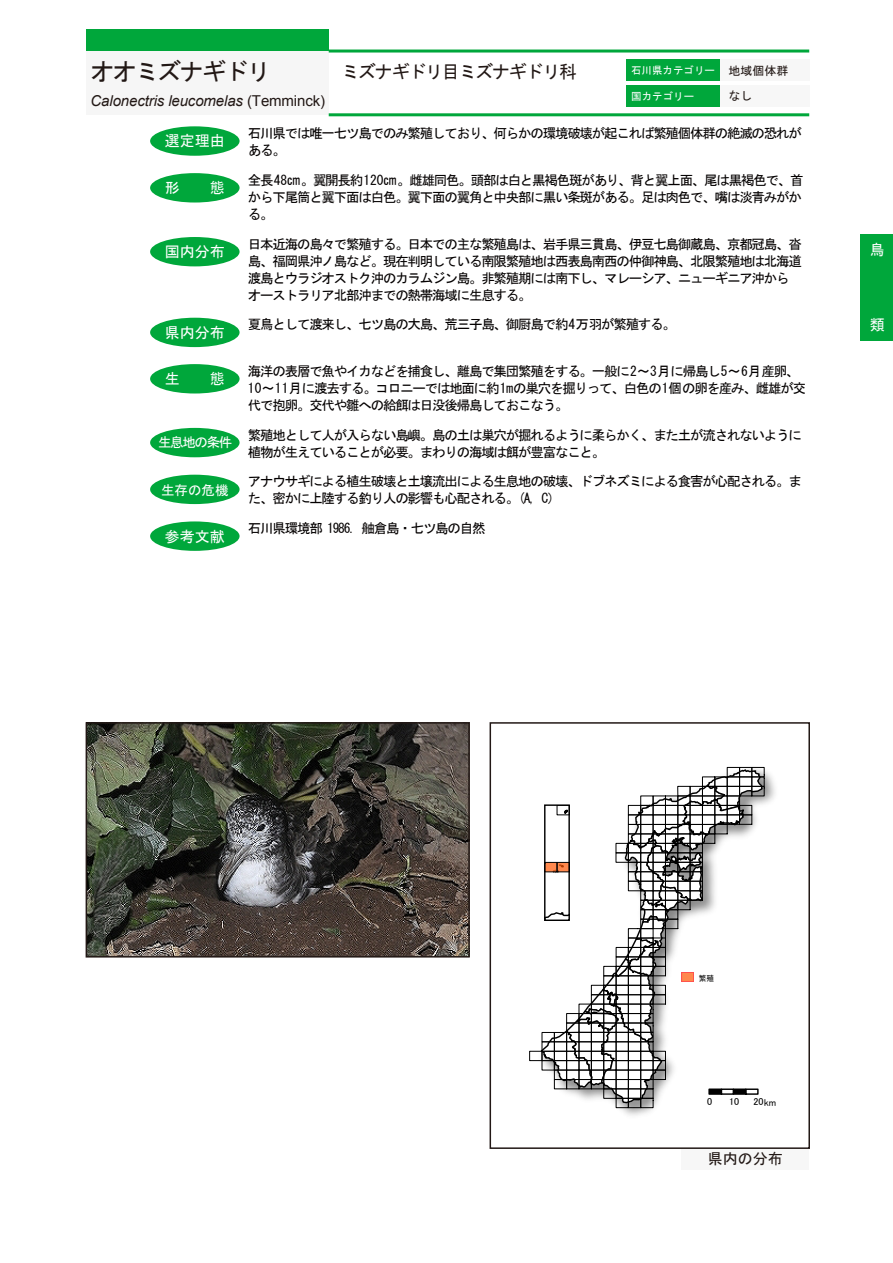
<style>
.page{position:relative;width:893px;height:1263px;background:#fff}
.page>*{position:absolute;margin:0;border:0;box-sizing:border-box;transform-origin:0 0}
.t1{font:24px "MS Gothic";letter-spacing:-.07em;color:#221815}
.t2{font:18px "MS Gothic";letter-spacing:-.07em;color:#221815}
.t3{font:italic 15px "Arial";letter-spacing:-.01em;color:#221815}
.t4{font:15px "MS Gothic";color:#fff}
.t5{font:15px "MS Gothic";color:#221815}
.t6{font:13.5px/17px "MS Gothic";letter-spacing:-.09em;color:#040000}
.t7{font:13.5px "MS Gothic";letter-spacing:-.1em;color:#fff}
.t8{font:12px "MS Gothic";color:#221815}
.t9{font:10.5px "MS Gothic";color:#fff}
.t10{font:10.05px "MS UI Gothic";color:#000}
.t11{font:7.65px "MS UI Gothic";color:#000}
.s1{font-size:12px;color:#221815}
.s2{font-style:normal}
</style>
<div class="page">
<div style="left:86px;top:30px;width:243px;height:21px;background:#00a73b"></div>
<div style="left:86px;top:51px;width:243px;height:64px;background:#f6f6f6"></div>
<div style="left:720px;top:60px;width:89px;height:21px;background:#f7f7f7"></div>
<hr style="left:329px;top:50px;width:480px;height:3px;background:#00a73b">
<hr style="left:329px;top:113px;width:480px;height:3px;background:#00a73b">
<div style="left:626px;top:60px;width:94px;height:21px;background:#00a73b"></div>
<div style="left:720px;top:85px;width:89px;height:21px;background:#f7f7f7"></div>
<div style="left:626px;top:85px;width:94px;height:21px;background:#00a73b"></div>
<div style="left:150px;top:237px;width:90px;height:29px;background:#00a73b;border-radius:50%"></div>
<div style="left:150px;top:318px;width:90px;height:29px;background:#00a73b;border-radius:50%"></div>
<div style="left:150px;top:521px;width:90px;height:30px;background:#00a73b;border-radius:50%"></div>
<div style="left:150px;top:173px;width:90px;height:29px;background:#00a73b;border-radius:50%"></div>
<div style="left:150px;top:126px;width:90px;height:30px;background:#00a73b;border-radius:50%"></div>
<div style="left:150px;top:364px;width:90px;height:29px;background:#00a73b;border-radius:50%"></div>
<div style="left:150px;top:475px;width:90px;height:29px;background:#00a73b;border-radius:50%"></div>
<div style="left:150px;top:428px;width:90px;height:29px;background:#00a73b;border-radius:50%"></div>
<div style="left:682px;top:1148px;width:127px;height:21px;background:#f7f7f7"></div>
<div style="left:860px;top:234px;width:33px;height:106px;background:#00a73b"></div>
<img style="left:89px;top:725px;width:378px;height:229px">
<div style="left:86px;top:722px;width:384px;height:235px;border:2px solid #221815"></div>
<div style="left:490px;top:722px;width:320px;height:427px;border:2px solid #221815"></div>
<img style="left:506px;top:766px;width:285px;height:383px">
<svg style="left:529px;top:767px;width:236px;height:341px"></svg>
<div style="left:682px;top:972px;width:12px;height:10px;background:#ff884d"></div>
<div style="left:709px;top:1089px;width:12px;height:5px;background:#000"></div>
<div style="left:708px;top:1088px;width:14px;height:7px;border:1px solid #000"></div>
<div style="left:721px;top:1088px;width:13px;height:7px;border:1px solid #000"></div>
<div style="left:733px;top:1089px;width:13px;height:5px;background:#000"></div>
<div style="left:733px;top:1088px;width:13px;height:7px;border:1px solid #000"></div>
<div style="left:745px;top:1088px;width:14px;height:7px;border:1px solid #000"></div>
<div style="left:638px;top:730px;width:76px;height:38px;background:#fff"></div>
<h1 class="t1" style="left:91px;top:60px;width:182px">オオミズナギドリ</h1>
<h2 class="t2" style="left:341px;top:63px;width:237px">ミズナギドリ目ミズナギドリ科</h2>
<p class="t9" style="left:631px;top:65px;width:159px">石川県カテゴリー <span class="s1">地域個体群</span></p>
<p class="t9" style="left:631px;top:91px;width:64px">国カテゴリー</p>
<p class="t8" style="left:728px;top:89px;width:25px">なし</p>
<p class="t3" style="left:91px;top:91px;width:236px">Calonectris leucomelas <span class="s2">(Temminck)</span></p>
<p class="t4" style="left:165px;top:134px;width:61px">選定理由</p>
<p class="t4" style="left:165px;top:180px;width:61px">形　　態</p>
<p class="t4" style="left:165px;top:244px;width:61px">国内分布</p>
<p class="t4" style="left:165px;top:325px;width:61px">県内分布</p>
<p class="t4" style="left:165px;top:371px;width:61px">生　　態</p>
<p class="t7" style="left:158px;top:436px;width:76px">生息地の条件</p>
<p class="t7" style="left:161px;top:483px;width:69px">生存の危機</p>
<p class="t4" style="left:165px;top:529px;width:61px">参考文献</p>
<p class="t6" style="left:248px;top:125px;width:556px">石川県では唯一七ツ島でのみ繁殖しており、何らかの環境破壊が起これば繁殖個体群の絶滅の恐れがある。</p>
<p class="t6" style="left:248px;top:171px;width:557px">全長48㎝。翼開長約120㎝。雌雄同色。頭部は白と黒褐色斑があり、背と翼上面、尾は黒褐色で、首から下尾筒と翼下面は白色。翼下面の翼角と中央部に黒い条斑がある。足は肉色で、嘴は淡青みがかる。</p>
<p class="t6" style="left:248px;top:235px;width:556px">日本近海の島々で繁殖する。日本での主な繁殖島は、岩手県三貫島、伊豆七島御蔵島、京都冠島、沓島、福岡県沖ノ島など。現在判明している南限繁殖地は西表島南西の仲御神島、北限繁殖地は北海道渡島とウラジオストク沖のカラムジン島。非繁殖期には南下し、マレーシア、ニューギニア沖からオーストラリア北部沖までの熱帯海域に生息する。</p>
<p class="t6" style="left:248px;top:316px;width:430px">夏鳥として渡来し、七ツ島の大島、荒三子島、御厨島で約4万羽が繁殖する。</p>
<p class="t6" style="left:248px;top:362px;width:560px">海洋の表層で魚やイカなどを捕食し、離島で集団繁殖をする。一般に2～3月に帰島し5～6月産卵、<br>10～11月に渡去する。コロニーでは地面に約1mの巣穴を掘りって、白色の1個の卵を産み、雌雄が交代で抱卵。交代や雛への給餌は日没後帰島しておこなう。</p>
<p class="t6" style="left:248px;top:426px;width:556px">繁殖地として人が入らない島嶼。島の土は巣穴が掘れるように柔らかく、また土が流されないように植物が生えていることが必要。まわりの海域は餌が豊富なこと。</p>
<p class="t6" style="left:248px;top:473px;width:556px">アナウサギによる植生破壊と土壌流出による生息地の破壊、ドブネズミによる食害が心配される。また、密かに上陸する釣り人の影響も心配される。(A，C）</p>
<p class="t6" style="left:248px;top:520px;width:239px">石川県環境部 1986．舳倉島・七ツ島の自然</p>
<p class="t4" style="left:870px;top:242px;width:15px">鳥</p>
<p class="t4" style="left:870px;top:317px;width:16px">類</p>
<p class="t11" style="left:699px;top:974px;width:17px">繁殖</p>
<p class="t10" style="left:707px;top:1096px;width:7px">0</p>
<p class="t10" style="left:729px;top:1096px;width:12px">10</p>
<p class="t10" style="left:753px;top:1097px;width:24px">20km</p>
<p class="t5" style="left:708px;top:1151px;width:76px">県内の分布</p>
</div>
